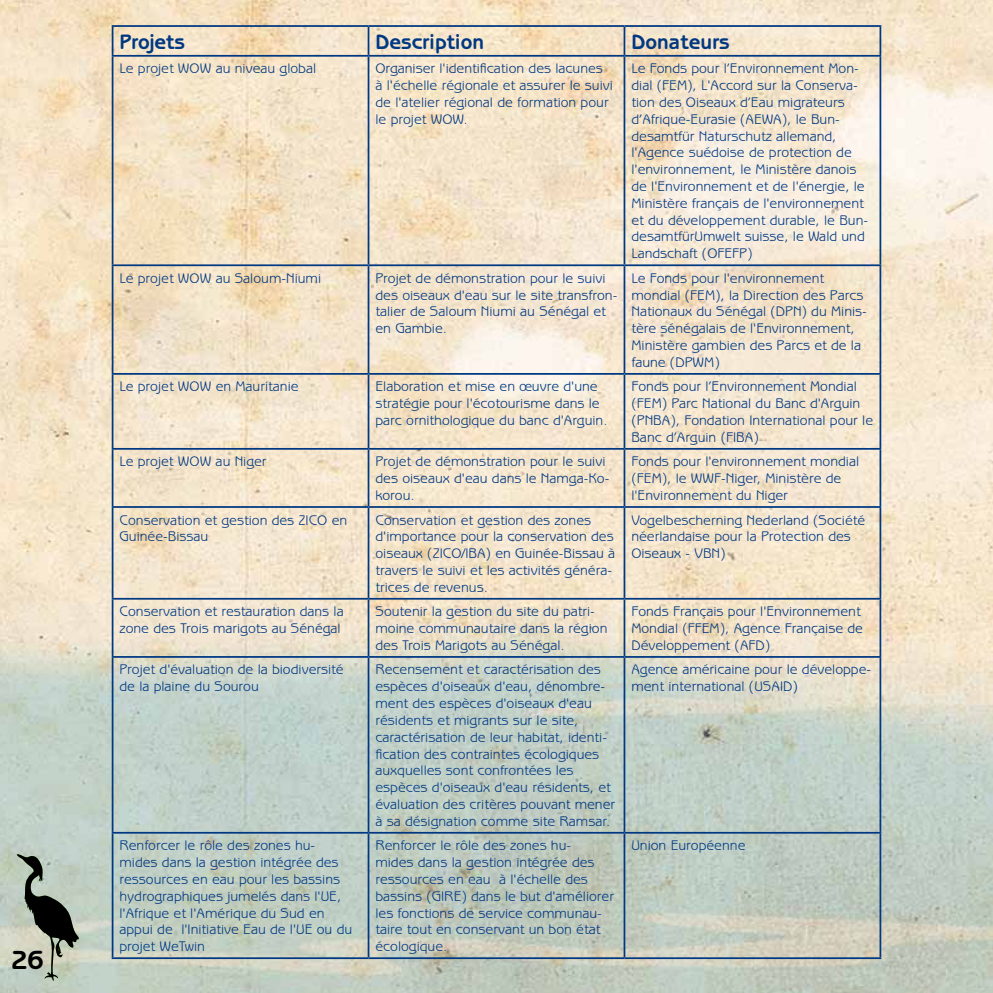
<style>
.page{position:relative;width:993px;height:993px;background:#fff}
.page>*{position:absolute;margin:0;border:0;box-sizing:border-box;transform-origin:0 0}
.t1{font:700 26.25px "Benguiat Gothic";color:#000}
.t2{font:700 21px "Benguiat Gothic";color:#003882}
.t3{font:14px/16.8px "Benguiat Gothic";color:#003882}
</style>
<div class="page">
<img style="left:0;top:0;width:992px;height:992px">
<hr style="left:367px;top:27px;width:2px;height:28px;background:#003882">
<hr style="left:623px;top:27px;width:2px;height:28px;background:#003882">
<hr style="left:367px;top:57px;width:2px;height:207px;background:#003882">
<hr style="left:623px;top:57px;width:2px;height:207px;background:#003882">
<hr style="left:367px;top:266px;width:2px;height:107px;background:#003882">
<hr style="left:623px;top:266px;width:2px;height:107px;background:#003882">
<hr style="left:367px;top:374px;width:2px;height:74px;background:#003882">
<hr style="left:623px;top:374px;width:2px;height:74px;background:#003882">
<hr style="left:367px;top:449px;width:2px;height:57px;background:#003882">
<hr style="left:623px;top:449px;width:2px;height:57px;background:#003882">
<hr style="left:367px;top:507px;width:2px;height:90px;background:#003882">
<hr style="left:623px;top:507px;width:2px;height:90px;background:#003882">
<hr style="left:367px;top:599px;width:2px;height:56px;background:#003882">
<hr style="left:623px;top:599px;width:2px;height:56px;background:#003882">
<hr style="left:367px;top:657px;width:2px;height:174px;background:#003882">
<hr style="left:623px;top:657px;width:2px;height:174px;background:#003882">
<hr style="left:367px;top:833px;width:2px;height:123px;background:#003882">
<hr style="left:623px;top:833px;width:2px;height:123px;background:#003882">
<hr style="left:112px;top:25px;width:256px;height:2px;background:#003882">
<svg style="left:112px;top:27px;width:1px;height:28px"></svg>
<hr style="left:368px;top:25px;width:256px;height:2px;background:#003882">
<hr style="left:624px;top:25px;width:257px;height:2px;background:#003882">
<hr style="left:879px;top:27px;width:2px;height:28px;background:#003882">
<hr style="left:112px;top:55px;width:256px;height:2px;background:#003882">
<hr style="left:368px;top:55px;width:256px;height:2px;background:#003882">
<hr style="left:624px;top:55px;width:257px;height:2px;background:#003882">
<hr style="left:112px;top:57px;width:1px;height:207px;background:#003882">
<hr style="left:879px;top:57px;width:2px;height:207px;background:#003882">
<hr style="left:112px;top:264px;width:256px;height:2px;background:#003882">
<hr style="left:112px;top:266px;width:1px;height:107px;background:#003882">
<hr style="left:368px;top:264px;width:256px;height:2px;background:#003882">
<hr style="left:624px;top:264px;width:257px;height:2px;background:#003882">
<hr style="left:879px;top:266px;width:2px;height:107px;background:#003882">
<hr style="left:112px;top:373px;width:256px;height:1px;background:#003882">
<hr style="left:112px;top:374px;width:1px;height:74px;background:#003882">
<hr style="left:368px;top:373px;width:256px;height:1px;background:#003882">
<hr style="left:624px;top:373px;width:257px;height:1px;background:#003882">
<hr style="left:879px;top:374px;width:2px;height:74px;background:#003882">
<hr style="left:112px;top:448px;width:256px;height:1px;background:#003882">
<hr style="left:112px;top:449px;width:1px;height:57px;background:#003882">
<hr style="left:368px;top:448px;width:256px;height:1px;background:#003882">
<hr style="left:624px;top:448px;width:257px;height:1px;background:#003882">
<hr style="left:879px;top:449px;width:2px;height:57px;background:#003882">
<hr style="left:112px;top:506px;width:256px;height:1px;background:#003882">
<hr style="left:112px;top:507px;width:1px;height:90px;background:#003882">
<hr style="left:368px;top:506px;width:256px;height:1px;background:#003882">
<hr style="left:624px;top:506px;width:257px;height:1px;background:#003882">
<hr style="left:879px;top:507px;width:2px;height:90px;background:#003882">
<hr style="left:112px;top:597px;width:256px;height:2px;background:#003882">
<hr style="left:112px;top:599px;width:1px;height:56px;background:#003882">
<hr style="left:368px;top:597px;width:256px;height:2px;background:#003882">
<hr style="left:624px;top:597px;width:257px;height:2px;background:#003882">
<hr style="left:879px;top:599px;width:2px;height:56px;background:#003882">
<hr style="left:112px;top:655px;width:256px;height:2px;background:#003882">
<hr style="left:112px;top:657px;width:1px;height:174px;background:#003882">
<hr style="left:368px;top:655px;width:256px;height:2px;background:#003882">
<hr style="left:624px;top:655px;width:257px;height:2px;background:#003882">
<hr style="left:879px;top:657px;width:2px;height:174px;background:#003882">
<hr style="left:112px;top:831px;width:256px;height:2px;background:#003882">
<hr style="left:112px;top:833px;width:1px;height:123px;background:#003882">
<hr style="left:368px;top:831px;width:256px;height:2px;background:#003882">
<hr style="left:624px;top:831px;width:257px;height:2px;background:#003882">
<hr style="left:879px;top:833px;width:2px;height:123px;background:#003882">
<hr style="left:112px;top:956px;width:256px;height:2px;background:#003882">
<hr style="left:368px;top:956px;width:256px;height:2px;background:#003882">
<hr style="left:624px;top:956px;width:257px;height:2px;background:#003882">
<svg style="left:17px;top:853px;width:64px;height:127px;background:#929a8e"></svg>
<h1 class="t1" style="left:11px;top:944px;width:34px">26</h1>
<h2 class="t2" style="left:119px;top:29px;width:67px">Projets</h2>
<h2 class="t2" style="left:375px;top:29px;width:110px">Description</h2>
<h2 class="t2" style="left:631px;top:29px;width:100px">Donateurs</h2>
<p class="t3" style="left:119px;top:60px;width:198px">Le projet WOW au niveau global</p>
<p class="t3" style="left:375px;top:60px;width:239px">Organiser l'identification des lacunes à l'échelle régionale et assurer le suivi de l'atelier régional de formation pour le projet WOW.</p>
<p class="t3" style="left:631px;top:60px;width:238px">Le Fonds pour l’Environnement Mon&shy;dial (FEM), L'Accord sur la Conserva&shy;tion des Oiseaux d’Eau migrateurs d’Afrique-Eurasie (AEWA), le Bun&shy;desamtfür Naturschutz allemand, l'Agence suédoise de protection de l'environnement, le Ministère danois de l'Environnement et de l'énergie, le Ministère français de l'environnement et du développement durable, le Bun&shy;desamtfürUmwelt suisse, le Wald und Landschaft (OFEFP)</p>
<p class="t3" style="left:119px;top:270px;width:203px">Le projet WOW au Saloum-Niumi</p>
<p class="t3" style="left:375px;top:270px;width:243px">Projet de démonstration pour le suivi des oiseaux d'eau sur le site transfron&shy;talier de Saloum Niumi au Sénégal et en Gambie.</p>
<p class="t3" style="left:631px;top:270px;width:237px">Le Fonds pour l'environnement mondial (FEM), la Direction des Parcs<br>Nationaux du Sénégal (DPN) du Minis&shy;tère sénégalais de l'Environnement,<br>Ministère gambien des Parcs et de la faune (DPWM)</p>
<p class="t3" style="left:119px;top:378px;width:180px">Le projet WOW en Mauritanie</p>
<p class="t3" style="left:375px;top:378px;width:233px">Elaboration et mise en œuvre d'une stratégie pour l'écotourisme dans le parc ornithologique du banc d'Arguin.</p>
<p class="t3" style="left:631px;top:378px;width:243px">Fonds pour l’Environnement Mondial (FEM) Parc National du Banc d'Arguin (PNBA), Fondation International pour le Banc d’Arguin (FIBA)</p>
<p class="t3" style="left:119px;top:453px;width:148px">Le projet WOW au Niger</p>
<p class="t3" style="left:375px;top:453px;width:235px">Projet de démonstration pour le suivi des oiseaux d'eau dans le Namga-Ko&shy;korou.</p>
<p class="t3" style="left:631px;top:453px;width:229px">Fonds pour l'environnement mondial (FEM), le WWF-Niger, Ministère de l'Environnement du Niger</p>
<p class="t3" style="left:119px;top:511px;width:229px">Conservation et gestion des ZICO en<br>Guinée-Bissau</p>
<p class="t3" style="left:375px;top:511px;width:241px">Conservation et gestion des zones d'importance pour la conservation des oiseaux (ZICO/IBA) en Guinée-Bissau à travers le suivi et les activités généra&shy;trices de revenus.</p>
<p class="t3" style="left:631px;top:511px;width:235px">Vogelbescherning Nederland (Société néerlandaise pour la Protection des<br>Oiseaux - VBN)</p>
<p class="t3" style="left:119px;top:603px;width:226px">Conservation et restauration dans la zone des Trois marigots au Sénégal</p>
<p class="t3" style="left:375px;top:603px;width:233px">Soutenir la gestion du site du patri&shy;moine communautaire dans la région des Trois Marigots au Sénégal.</p>
<p class="t3" style="left:631px;top:603px;width:233px">Fonds Français pour l'Environnement<br>Mondial (FFEM), Agence Française de<br>Développement (AFD)</p>
<p class="t3" style="left:119px;top:661px;width:226px">Projet d'évaluation de la biodiversité de la plaine du Sourou</p>
<p class="t3" style="left:375px;top:661px;width:241px">Recensement et caractérisation des espèces d'oiseaux d'eau, dénombre&shy;ment des espèces d'oiseaux d'eau résidents et migrants sur le site, caractérisation de leur habitat, identi&shy;fication des contraintes écologiques auxquelles sont confrontées les espèces d'oiseaux d'eau résidents, et évaluation des critères pouvant mener à sa désignation comme site Ramsar.</p>
<p class="t3" style="left:631px;top:661px;width:241px">Agence américaine pour le développe&shy;ment international (USAID)</p>
<p class="t3" style="left:119px;top:837px;width:234px">Renforcer le rôle des zones hu&shy;mides dans la gestion intégrée des ressources en eau pour les bassins hydrographiques jumelés dans l'UE, l'Afrique et l'Amérique du Sud en appui de l'Initiative Eau de l'UE ou du projet WeTwin</p>
<p class="t3" style="left:375px;top:837px;width:240px">Renforcer le rôle des zones hu-<br>mides dans la gestion intégrée des ressources en eau à l'échelle des bassins (GIRE) dans le but d'améliorer les fonctions de service communau&shy;taire tout en conservant un bon état écologique.</p>
<p class="t3" style="left:631px;top:837px;width:116px">Union Européenne</p>
</div>
